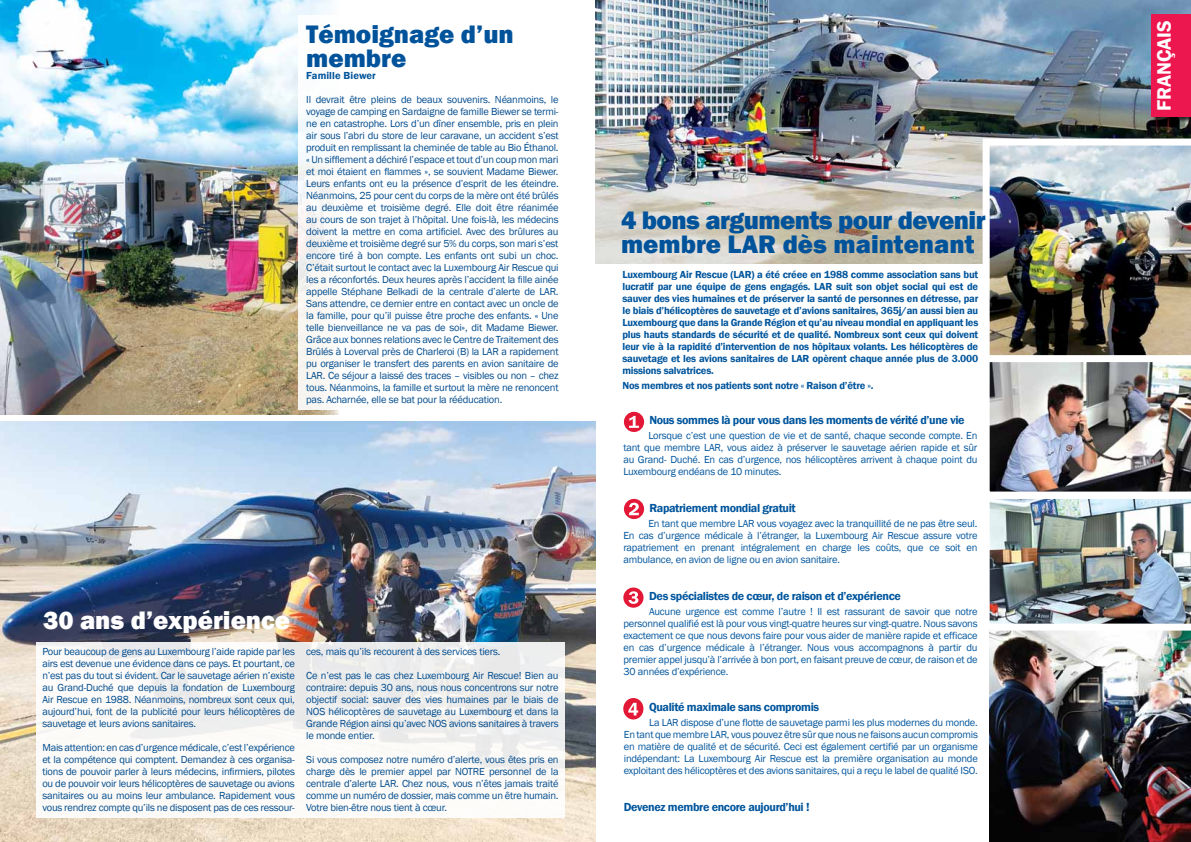
<style>
.page{position:relative;width:1191px;height:842px;background:#fff}
.page>*{position:absolute;margin:0;border:0;box-sizing:border-box;transform-origin:0 0}
.t1{font:800 26px/24px "Franklin Gothic";letter-spacing:-.02em;color:#00539b}
.t2{font:800 26px/24px "Franklin Gothic";color:#00539b}
.t3{font:800 26px "Franklin Gothic";color:#fff}
.t4{font:600 20px "Franklin Gothic";letter-spacing:-.01em;color:#fff}
.t5{font:600 12px "Franklin Gothic";letter-spacing:-.03em;color:#00559d}
.t6{font:10.5px/12px "Franklin Gothic";letter-spacing:-.02em;color:#004b8d;text-align:justify}
.t7{font:10.5px/12px "Franklin Gothic";letter-spacing:-.02em;color:#00559d;text-align:justify}
.t8{font:600 10.5px/12px "Franklin Gothic";letter-spacing:-.02em;color:#00559d;text-align:justify}
.t9{font:600 10.5px "Franklin Gothic";letter-spacing:.01em;color:#00559d}
</style>
<div class="page">
<img style="left:0;top:0;width:339px;height:415px">
<img style="left:595px;top:0;width:596px;height:264px">
<img style="left:0;top:422px;width:595px;height:420px">
<div style="left:299px;top:15px;width:267px;height:395px;background:#fff"></div>
<div style="left:36px;top:642px;width:528px;height:176px;background:linear-gradient(to right,#fbfaf8,#f2f1f1)"></div>
<div style="left:624px;top:412px;width:20px;height:20px;background:#e31837;border-radius:50%"></div>
<svg style="left:629px;top:416px;width:10px;height:12px"></svg>
<svg style="left:624px;top:499px;width:20px;height:20px"></svg>
<svg style="left:629px;top:503px;width:10px;height:12px"></svg>
<div style="left:623px;top:587px;width:20px;height:21px;background:#e31837;border-radius:50%"></div>
<svg style="left:628px;top:591px;width:10px;height:13px"></svg>
<div style="left:623px;top:698px;width:20px;height:21px;background:#e31837;border-radius:50%"></div>
<svg style="left:628px;top:703px;width:10px;height:12px"></svg>
<div style="left:1152px;top:15px;width:39px;height:108px;background:#000;opacity:.75"></div>
<div style="left:1151px;top:14px;width:40px;height:102px;background:#ed174f"></div>
<img style="left:979px;top:135px;width:212px;height:217px">
<img style="left:989px;top:634px;width:202px;height:208px">
<img style="left:989px;top:352px;width:202px;height:282px">
<h1 class="t2" style="left:306px;top:22px;width:209px">Témoignage d’un membre</h1>
<p class="t9" style="left:306px;top:69px;width:71px">Famille Biewer</p>
<p class="t6" style="left:306px;top:93px;width:254px">Il devrait être pleins de beaux souvenirs. Néanmoins, le voyage de camping en Sardaigne de famille Biewer se termi&shy;ne en catastrophe. Lors d’un dîner ensemble, pris en plein air sous l’abri du store de leur caravane, un accident s’est produit en remplissant la cheminée de table au Bio Éthanol. « Un sifflement a déchiré l’espace et tout d’un coup mon mari et moi étaient en flammes », se souvient Madame Biewer.<br>Leurs enfants ont eu la présence d’esprit de les éteindre.<br>Néanmoins, 25 pour cent du corps de la mère ont été brûlés au deuxième et troisième degré. Elle doit être réanimée au cours de son trajet à l’hôpital. Une fois-là, les médecins doivent la mettre en coma artificiel. Avec des brûlures au deuxième et troisième degré sur 5% du corps, son mari s’est encore tiré à bon compte. Les enfants ont subi un choc.<br>C’était surtout le contact avec la Luxembourg Air Rescue qui les a réconfortés. Deux heures après l’accident la fille ainée appelle Stéphane Belkadi de la centrale d’alerte de LAR.<br>Sans attendre, ce dernier entre en contact avec un oncle de la famille, pour qu’il puisse être proche des enfants. « Une telle bienveillance ne va pas de soi», dit Madame Biewer.<br>Grâce aux bonnes relations avec le Centre de Traitement des Brûlés à Loverval près de Charleroi (B) la LAR a rapidement pu organiser le transfert des parents en avion sanitaire de LAR. Ce séjour a laissé des traces – visibles ou non – chez tous. Néanmoins, la famille et surtout la mère ne renoncent pas. Acharnée, elle se bat pour la rééducation.</p>
<h1 class="t3" style="left:43px;top:603px;width:248px">30 ans d’expérience</h1>
<p class="t6" style="left:42px;top:645px;width:254px">Pour beaucoup de gens au Luxembourg l’aide rapide par les airs est devenue une évidence dans ce pays. Et pourtant, ce n’est pas du tout si évident. Car le sauvetage aérien n’existe au Grand-Duché que depuis la fondation de Luxembourg Air Rescue en 1988. Néanmoins, nombreux sont ceux qui, aujourd’hui, font de la publicité pour leurs hélicoptères de sauvetage et leurs avions sanitaires.</p>
<p class="t6" style="left:42px;top:741px;width:254px">Mais attention: en cas d’urgence médicale, c’est l’expérience et la compétence qui comptent. Demandez à ces organisa&shy;tions de pouvoir parler à leurs médecins, infirmiers, pilotes ou de pouvoir voir leurs hélicoptères de sauvetage ou avions sanitaires ou au moins leur ambulance. Rapidement vous vous rendrez compte qu’ils ne disposent pas de ces ressour-</p>
<p class="t6" style="left:306px;top:645px;width:196px">ces, mais qu’ils recourent à des services tiers.</p>
<p class="t6" style="left:306px;top:669px;width:254px">Ce n’est pas le cas chez Luxembourg Air Rescue! Bien au contraire: depuis 30 ans, nous nous concentrons sur notre objectif social: sauver des vies humaines par le biais de NOS hélicoptères de sauvetage au Luxembourg et dans la Grande Région ainsi qu’avec NOS avions sanitaires à travers le monde entier.</p>
<p class="t6" style="left:306px;top:753px;width:254px">Si vous composez notre numéro d’alerte, vous êtes pris en charge dès le premier appel par NOTRE personnel de la centrale d’alerte LAR. Chez nous, vous n’êtes jamais traité comme un numéro de dossier, mais comme un être humain.<br>Votre bien-être nous tient à cœur.</p>
<h1 class="t1" style="left:621px;top:208px;width:366px">4 bons arguments pour devenir membre LAR dès maintenant</h1>
<p class="t8" style="left:622px;top:268px;width:357px">Luxembourg Air Rescue (LAR) a été créee en 1988 comme association sans but lucratif par une équipe de gens engagés. LAR suit son objet social qui est de sauver des vies humaines et de préserver la santé de personnes en détresse, par le biais d’hélicoptères de sauvetage et d’avions sanitaires, 365j/an aussi bien au Luxembourg que dans la Grande Région et qu’au niveau mondial en appliquant les plus hauts standards de sécurité et de qualité. Nombreux sont ceux qui doivent leur vie à la rapidité d’intervention de nos hôpitaux volants. Les hélicoptères de sauvetage et les avions sanitaires de LAR opèrent chaque année plus de 3.000 missions salvatrices.</p>
<p class="t8" style="left:622px;top:379px;width:253px">Nos membres et nos patients sont notre « Raison d’être ».</p>
<p class="t5" style="left:649px;top:413px;width:317px">Nous sommes là pour vous dans les moments de vérité d’une vie</p>
<p class="t7" style="left:623px;top:430px;width:356px;text-indent:25px">Lorsque c’est une question de vie et de santé, chaque seconde compte. En tant que membre LAR, vous aidez à préserver le sauvetage aérien rapide et sûr au Grand- Duché. En cas d’urgence, nos hélicoptères arrivent à chaque point du Luxembourg endéans de 10 minutes.</p>
<p class="t5" style="left:649px;top:501px;width:148px">Rapatriement mondial gratuit</p>
<p class="t7" style="left:623px;top:518px;width:356px;text-indent:25px">En tant que membre LAR vous voyagez avec la tranquillité de ne pas être seul.<br>En cas d’urgence médicale à l’étranger, la Luxembourg Air Rescue assure votre rapatriement en prenant intégralement en charge les coûts, que ce soit en ambulance, en avion de ligne ou en avion sanitaire.</p>
<p class="t5" style="left:649px;top:589px;width:253px">Des spécialistes de cœur, de raison et d’expérience</p>
<p class="t7" style="left:623px;top:606px;width:355px;text-indent:26px">Aucune urgence est comme l’autre ! Il est rassurant de savoir que notre personnel qualifié est là pour vous vingt-quatre heures sur vingt-quatre. Nous savons exactement ce que nous devons faire pour vous aider de manière rapide et efficace en cas d’urgence médicale à l’étranger. Nous vous accompagnons à partir du premier appel jusqu’à l’arrivée à bon port, en faisant preuve de cœur, de raison et de 30 années d’expérience.</p>
<p class="t5" style="left:649px;top:700px;width:172px">Qualité maximale sans compromis</p>
<p class="t7" style="left:624px;top:717px;width:355px;text-indent:25px">La LAR dispose d’une flotte de sauvetage parmi les plus modernes du monde.<br>En tant que membre LAR, vous pouvez être sûr que nous ne faisons aucun compromis en matière de qualité et de sécurité. Ceci est également certifié par un organisme indépendant: La Luxembourg Air Rescue est la première organisation au monde exploitant des hélicoptères et des avions sanitaires, qui a reçu le label de qualité ISO.</p>
<p class="t5" style="left:624px;top:799px;width:187px">Devenez membre encore aujourd’hui !</p>
<h2 class="t4" style="left:1152px;top:111px;width:92px;rotate:-90deg">FRANÇAIS</h2>
</div>
